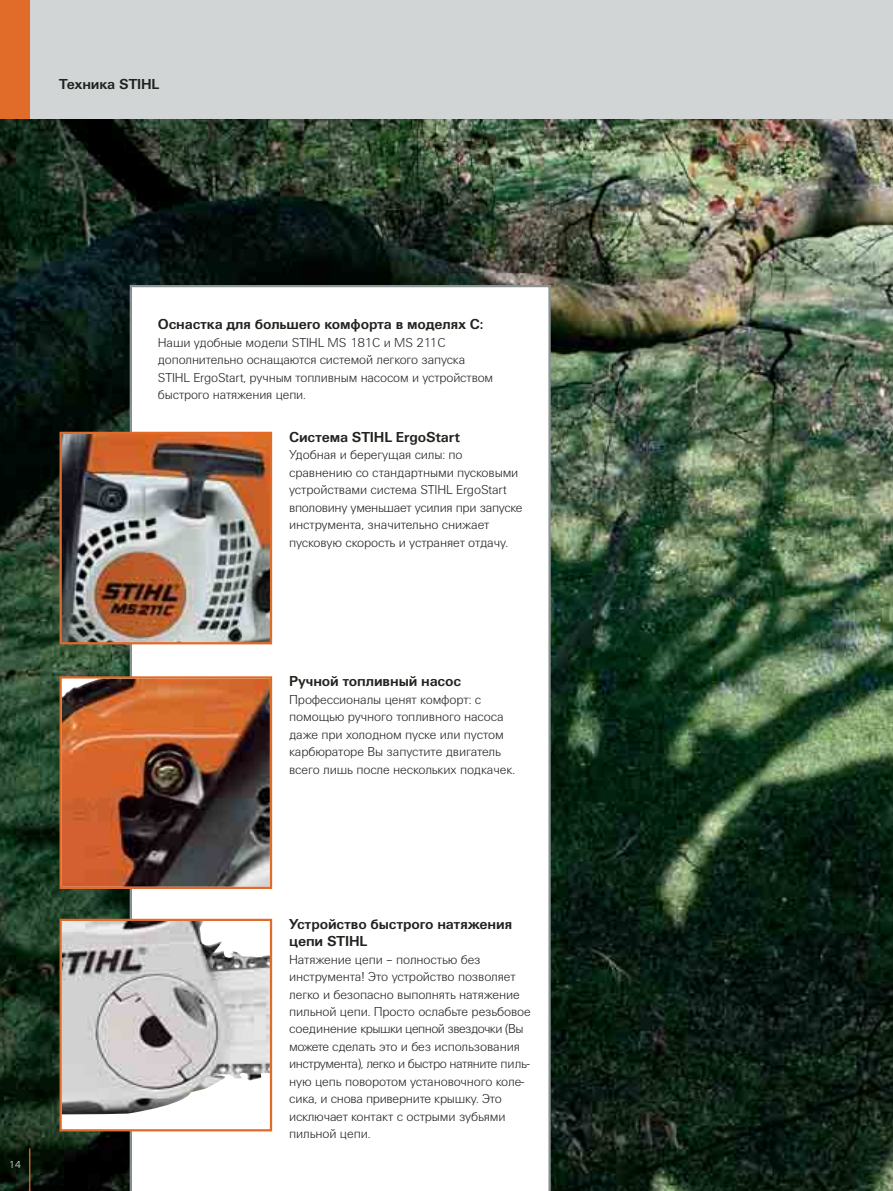
<style>
.page{position:relative;width:893px;height:1191px;background:#fff}
.page>*{position:absolute;margin:0;border:0;box-sizing:border-box;transform-origin:0 0}
.t1{font:700 15px/17.4px "U001 TCY";letter-spacing:-.01em;color:#20231e}
.t2{font:300 13.5px/17.5px "U001 TCY";letter-spacing:-.01em;color:#20231e}
.t3{font:300 10.5px "U001 TCY";color:#fff}
</style>
<div class="page">
<img style="left:1px;top:119px;width:892px;height:1071px">
<div style="left:1px;top:0;width:892px;height:119px;background:#d1d5d6"></div>
<div style="left:1px;top:0;width:29px;height:119px;background:#e16c29"></div>
<hr style="left:29px;top:1148px;width:1px;height:42px;background:#e16c29">
<svg style="left:130px;top:285px;width:421px;height:905px"></svg>
<img style="left:63px;top:679px;width:206px;height:207px">
<img style="left:63px;top:679px;width:37px;height:18px">
<div style="left:60px;top:676px;width:212px;height:213px;border:2px solid #e16c29"></div>
<div style="left:62px;top:921px;width:208px;height:208px;background:#fff"></div>
<img style="left:63px;top:921px;width:206px;height:193px">
<div style="left:60px;top:918px;width:212px;height:213px;border:2px solid #e16c29"></div>
<img style="left:63px;top:435px;width:206px;height:206px">
<div style="left:60px;top:432px;width:212px;height:212px;border:2px solid #e16c29"></div>
<p class="t1" style="left:59px;top:77px;width:102px">Техника STIHL</p>
<p class="t3" style="left:8px;top:1161px;width:14px">14</p>
<p class="t1" style="left:158px;top:317px;width:327px">Оснастка для большего комфорта в моделях C:</p>
<p class="t2" style="left:158px;top:334px;width:337px">Наши удобные модели STIHL MS 181C и MS 211C дополнительно оснащаются системой легкого запуска STIHL ErgoStart, ручным топливным насосом и устройством быстрого натяжения цепи.</p>
<p class="t1" style="left:289px;top:429px;width:172px">Система STIHL ErgoStart</p>
<p class="t2" style="left:289px;top:447px;width:235px">Удобная и берегущая силы: по сравнению со стандартными пусковыми устройствами система STIHL ErgoStart вполовину уменьшает усилия при запуске инструмента, значительно снижает пусковую скорость и устраняет отдачу.</p>
<p class="t1" style="left:289px;top:674px;width:174px">Ручной топливный насос</p>
<p class="t2" style="left:289px;top:691px;width:227px">Профессионалы ценят комфорт: с помощью ручного топливного насоса даже при холодном пуске или пустом карбюраторе Вы запустите двигатель всего лишь после нескольких подкачек.</p>
<p class="t1" style="left:289px;top:916px;width:224px">Устройство быстрого натяжения цепи STIHL</p>
<p class="t2" style="left:289px;top:951px;width:243px">Натяжение цепи – полностью без инструмента! Это устройство позво ляет легко и безопасно выполнять натяжение пильной цепи. Просто ослабьте резьбовое соединение крышки цепной звездочки (Вы можете сделать это и без использования инструмента), легко и быстро натяните пиль&shy;ную цепь поворотом установочного коле&shy;сика, и снова приверните крышку. Это исключает контакт с острыми зубьями пильной цепи.</p>
</div>
